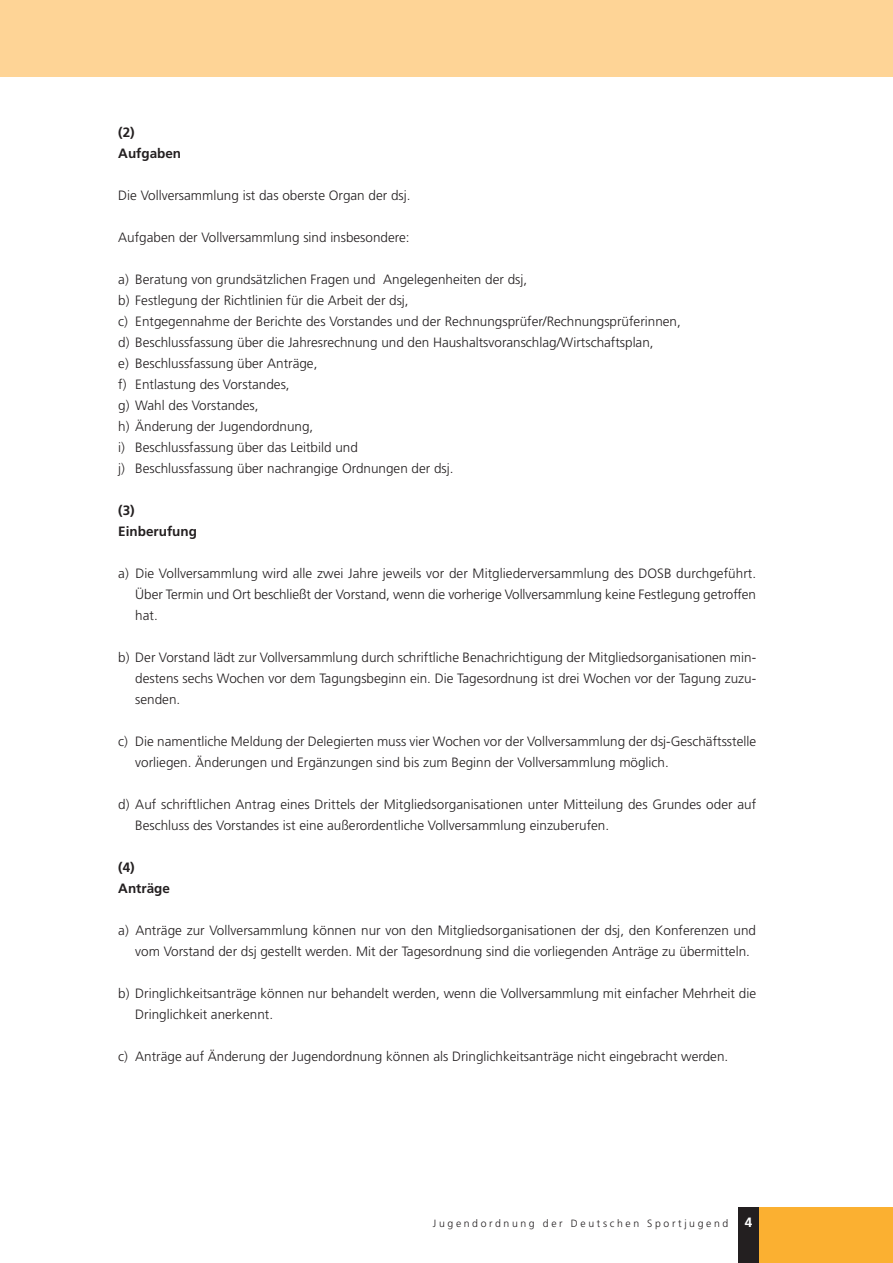
<style>
.page{position:relative;width:893px;height:1263px;background:#fff}
.page>*{position:absolute;margin:0;border:0;box-sizing:border-box;transform-origin:0 0}
.t1{font:300 13.5px/21px "Frutiger";color:#231f20}
.t2{font:700 13.5px/21px "Frutiger";color:#231f20}
.t3{font:300 10.5px "Frutiger";letter-spacing:.25em;color:#231f20}
.s1{font-family:"Adobe Garamond";font-weight:700;font-size:15px;color:#fff}
.s2{font-weight:700;font-size:13.5px;color:#fff}
</style>
<div class="page">
<div style="left:759px;top:1207px;width:133px;height:56px;background:#fbb031"></div>
<div style="left:739px;top:1207px;width:20px;height:56px;background:#231f20"></div>
<div style="left:0;top:0;width:892px;height:76px;background:#fed496"></div>
<p class="t2" style="left:118px;top:123px;width:64px">(2)<br>Aufgaben</p>
<p class="t1" style="left:118px;top:186px;width:294px">Die Vollversammlung ist das oberste Organ der dsj.</p>
<p class="t1" style="left:118px;top:228px;width:293px">Aufgaben der Vollversammlung sind insbesondere:</p>
<p class="t1" style="left:118px;top:270px;width:564px">a) Beratung von grundsätzlichen Fragen und Angelegenheiten der dsj,<br>b) Festlegung der Richtlinien für die Arbeit der dsj,<br>c) Entgegennahme der Berichte des Vorstandes und der Rechnungsprüfer/Rechnungsprüferinnen, d) Beschlussfassung über die Jahresrechnung und den Haushaltsvoranschlag/Wirtschaftsplan,<br>e) Beschlussfassung über Anträge,<br>f) Entlastung des Vorstandes,<br>g) Wahl des Vorstandes,<br>h) Änderung der Jugendordnung,<br>i) Beschlussfassung über das Leitbild und<br>j) Beschlussfassung über nachrangige Ordnungen der dsj.</p>
<p class="t2" style="left:118px;top:501px;width:80px">(3)<br>Einberufung</p>
<p class="t1" style="left:135px;top:564px;width:622px;text-align:justify;text-indent:-17px">a) Die Vollversammlung wird alle zwei Jahre jeweils vor der Mitgliederversammlung des DOSB durchgeführt.<br>Über Termin und Ort beschließt der Vorstand, wenn die vorherige Vollversammlung keine Festlegung getroffen hat.</p>
<p class="t1" style="left:135px;top:648px;width:622px;text-align:justify;text-indent:-17px">b) Der Vorstand lädt zur Vollversammlung durch schriftliche Benachrichtigung der Mitgliedsorganisationen min&shy;destens sechs Wochen vor dem Tagungsbeginn ein. Die Tagesordnung ist drei Wochen vor der Tagung zuzu&shy;senden.</p>
<p class="t1" style="left:135px;top:732px;width:622px;text-indent:-17px">c) Die namentliche Meldung der Delegierten muss vier Wochen vor der Vollversammlung der dsj-Geschäftsstelle vorliegen. Änderungen und Ergänzungen sind bis zum Beginn der Vollversammlung möglich.</p>
<p class="t1" style="left:135px;top:795px;width:622px;text-indent:-17px">d) Auf schriftlichen Antrag eines Drittels der Mitgliedsorganisationen unter Mitteilung des Grundes oder auf<br>Beschluss des Vorstandes ist eine außerordentliche Vollversammlung einzuberufen.</p>
<p class="t2" style="left:118px;top:858px;width:53px">(4)<br>Anträge</p>
<p class="t1" style="left:135px;top:921px;width:622px;text-indent:-17px">a) Anträge zur Vollversammlung können nur von den Mitgliedsorganisationen der dsj, den Konferenzen und vom Vorstand der dsj gestellt werden. Mit der Tagesordnung sind die vorliegenden Anträge zu übermitteln.</p>
<p class="t1" style="left:135px;top:984px;width:622px;text-indent:-17px">b) Dringlichkeitsanträge können nur behandelt werden, wenn die Vollversammlung mit einfacher Mehrheit die<br>Dringlichkeit anerkennt.</p>
<p class="t1" style="left:118px;top:1047px;width:611px">c) Anträge auf Änderung der Jugendordnung können als Dringlichkeitsanträge nicht eingebracht werden.</p>
<p class="t3" style="left:433px;top:1219px;width:321px">Jugendordnung der Deutschen Sportjugend <span class="s1">3</span><span class="s2">4</span></p>
</div>
